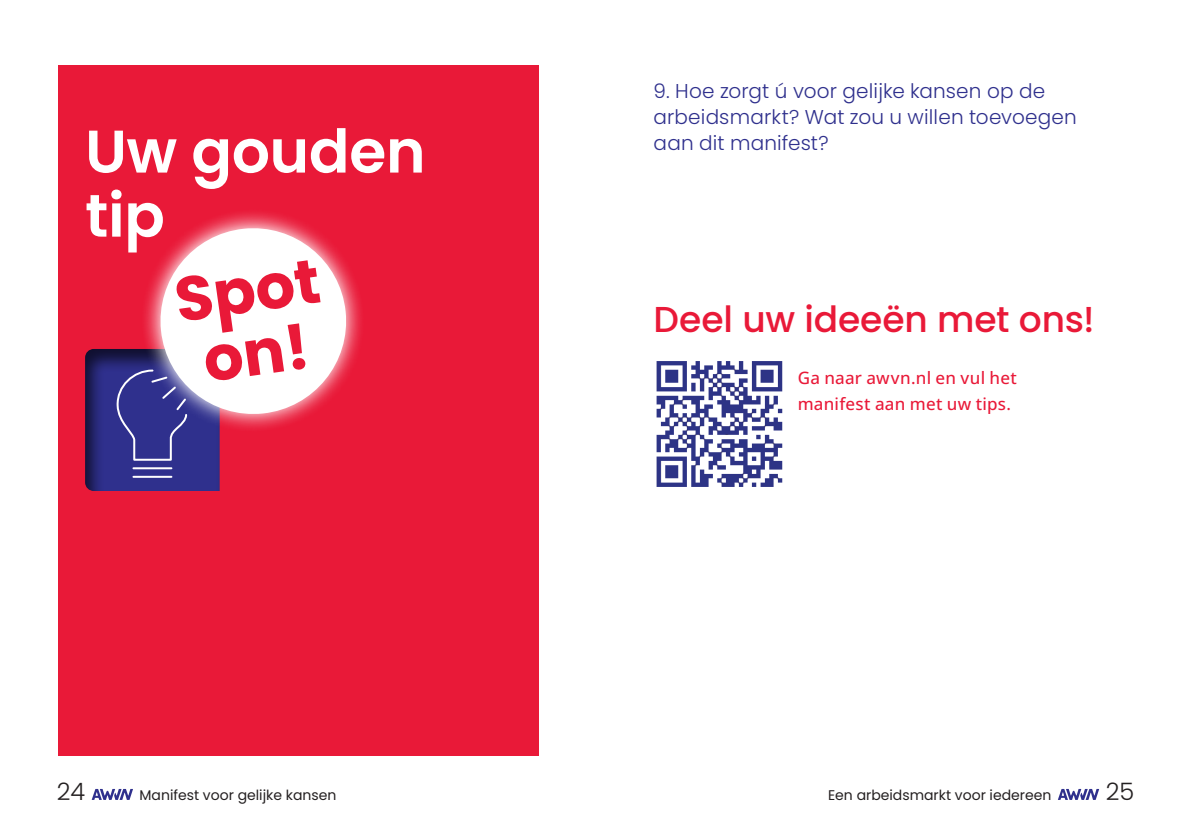
<style>
.page{position:relative;width:1191px;height:840px;background:#fff}
.page>*{position:absolute;margin:0;border:0;box-sizing:border-box;transform-origin:0 0}
.t1{font:700 62.2px/63.2px "Poppins";color:#e91938;text-align:center}
.t2{font:600 60px/64px "Poppins";letter-spacing:-.005em;color:#fff}
.t3{font:500 36px "Poppins";letter-spacing:-.005em;color:#e91938}
.t4{font:300 24px "Poppins";color:#231f20}
.t5{font:300 20px/26px "Poppins";letter-spacing:.01em;color:#2f308d}
.t6{font:500 17px/26px "Open Sans";letter-spacing:.015em;color:#e91938}
.t7{font:14px "Poppins";color:#231f20}
</style>
<div class="page">
<div style="left:57px;top:65px;width:482px;height:690px;background:#e91938"></div>
<svg style="left:92px;top:788px;width:41px;height:11px"></svg>
<svg style="left:1058px;top:788px;width:41px;height:11px"></svg>
<img style="left:656px;top:361px;width:127px;height:126px">
<svg style="left:209px;top:213px;width:151px;height:150px"></svg>
<svg style="left:85px;top:223px;width:266px;height:267px"></svg>
<p class="t2" style="left:85px;top:120px;width:342px">Uw gouden tip</p>
<p class="t1" style="left:171px;top:269px;width:147px;rotate:-8deg">Spot on!</p>
<p class="t5" style="left:653px;top:78px;width:425px">9. Hoe zorgt ú voor gelijke kansen op de arbeidsmarkt? Wat zou u willen toevoegen aan dit manifest?</p>
<p class="t3" style="left:653px;top:299px;width:442px">Deel uw ideeën met ons!</p>
<p class="t6" style="left:797px;top:364px;width:221px">Ga naar awvn.nl en vul het manifest aan met uw tips.</p>
<p class="t4" style="left:57px;top:777px;width:30px">24</p>
<p class="t7" style="left:140px;top:786px;width:198px">Manifest voor gelijke kansen</p>
<p class="t7" style="left:828px;top:786px;width:225px">Een arbeidsmarkt voor iedereen</p>
<p class="t4" style="left:1105px;top:777px;width:30px">25</p>
</div>
